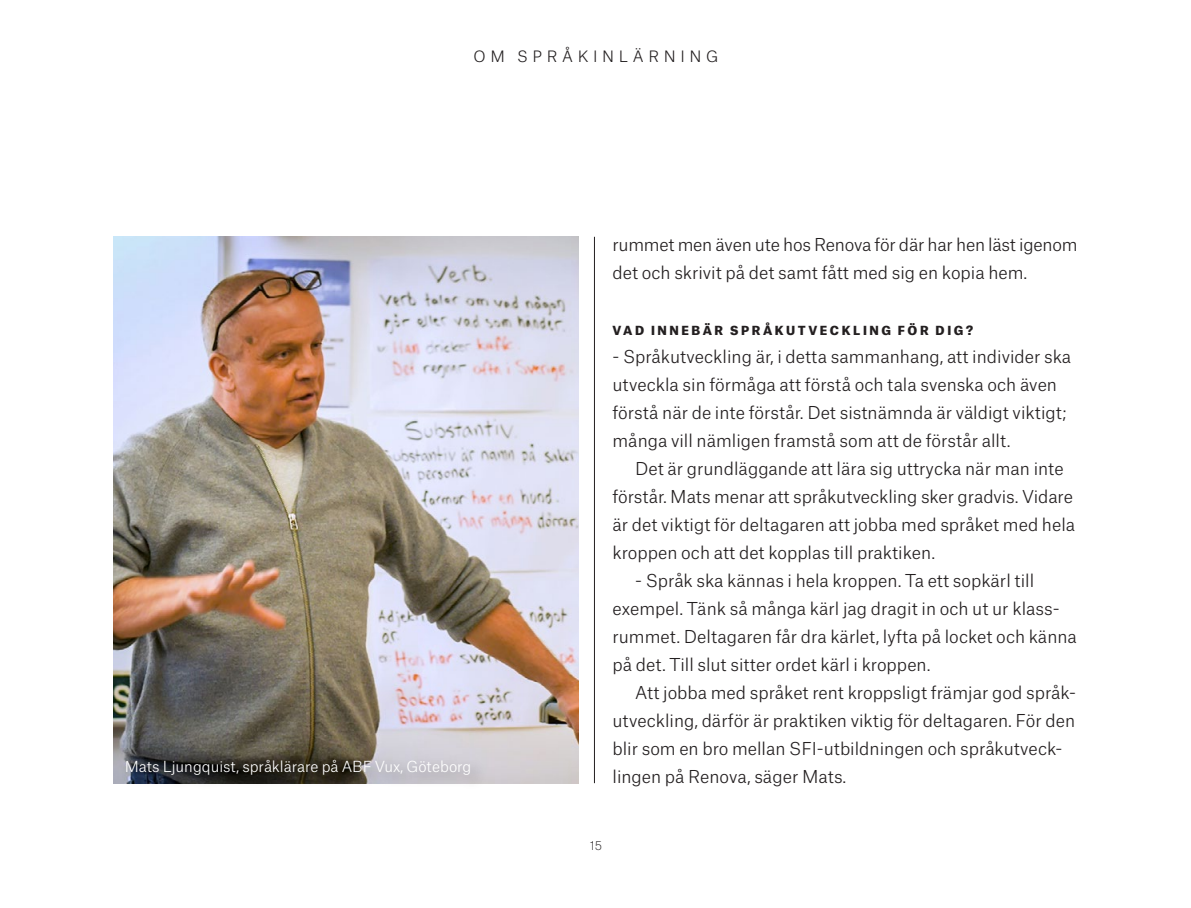
<style>
.page{position:relative;width:1191px;height:908px;background:#fff}
.page>*{position:absolute;margin:0;border:0;box-sizing:border-box;transform-origin:0 0}
.t1{font:300 17px/28px "Atlas Grotesk";color:#231f20}
.t2{font:300 15px "Atlas Grotesk";letter-spacing:.31em;color:#231f20}
.t3{font:300 14.6px "Atlas Grotesk";color:#fff}
.t4{font:900 12px "Atlas Grotesk";letter-spacing:.21em;color:#231f20}
.t5{font:100 12px "Atlas Grotesk";color:#231f20}
</style>
<div class="page">
<hr style="left:594px;top:237px;width:1px;height:545px;background:#231f20">
<img style="left:113px;top:237px;width:465px;height:545px">
<div style="left:120px;top:753px;width:367px;height:38px;background:#231f20;opacity:.4"></div>
<p class="t2" style="left:473px;top:45px;width:246px">OM SPRÅKINLÄRNING</p>
<p class="t3" style="left:125px;top:754px;width:348px">Mats Ljungquist, språklärare på ABF Vux, Göteborg</p>
<p class="t1" style="left:612px;top:228px;width:466px">rummet men även ute hos Renova för där har hen läst igenom det och skrivit på det samt fått med sig en kopia hem.</p>
<p class="t4" style="left:612px;top:320px;width:362px">VAD INNEBÄR SPRÅKUTVECKLING FÖR DIG?</p>
<p class="t1" style="left:612px;top:340px;width:460px">- Språkutveckling är, i detta sammanhang, att individer ska utveckla sin förmåga att förstå och tala svenska och även förstå när de inte förstår. Det sistnämnda är väldigt viktigt; många vill nämligen framstå som att de förstår allt.</p>
<p class="t1" style="left:612px;top:452px;width:464px;text-indent:23px">Det är grundläggande att lära sig uttrycka när man inte förstår. Mats menar att språkutveckling sker gradvis. Vidare är det viktigt för deltagaren att jobba med språket med hela kroppen och att det kopplas till praktiken.</p>
<p class="t1" style="left:612px;top:564px;width:466px;text-indent:23px">- Språk ska kännas i hela kroppen. Ta ett sopkärl till exempel. Tänk så många kärl jag dragit in och ut ur klass&shy;rummet. Deltagaren får dra kärlet, lyfta på locket och känna på det. Till slut sitter ordet kärl i kroppen.</p>
<p class="t1" style="left:612px;top:676px;width:464px;text-indent:23px">Att jobba med språket rent kroppsligt främjar god språk&shy;utveckling, därför är praktiken viktig för deltagaren. För den blir som en bro mellan SFI-utbildningen och språkutveck&shy;lingen på Renova, säger Mats.</p>
<p class="t5" style="left:590px;top:835px;width:14px">15</p>
</div>
